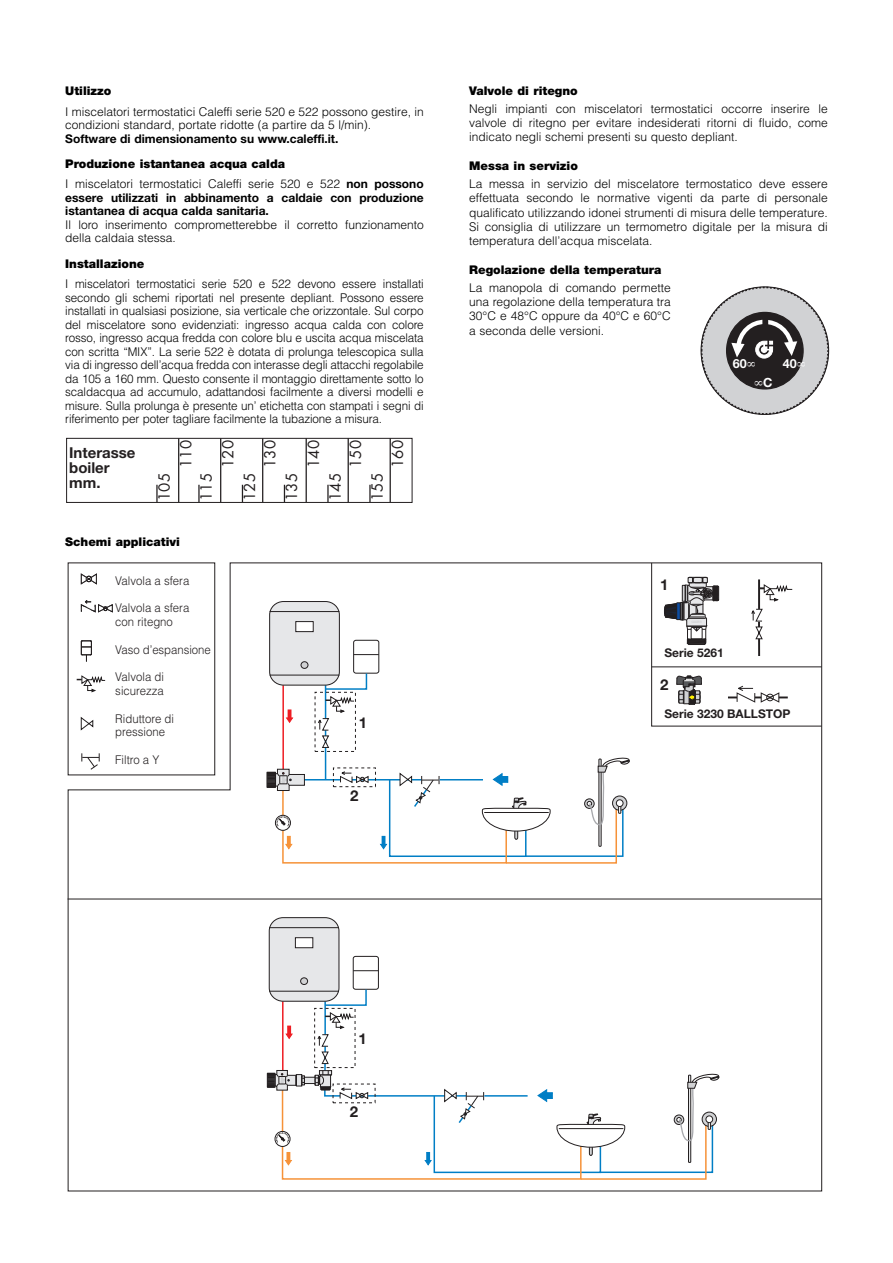
<style>
.page{position:relative;width:893px;height:1263px;background:#fff}
.page>*{position:absolute;margin:0;border:0;box-sizing:border-box;transform-origin:0 0}
.t1{font:15px "Futura";color:#231f20}
.t2{font:700 15px/15px "Helvetica Neue";color:#231f20}
.t3{font:700 12.6px "Helvetica Neue";color:#fff}
.t4{font:300 12px/13.5px "Helvetica";color:#000;text-align:justify}
.t5{font:900 12px "Helvetica Neue";color:#000}
.t6{font:700 12px/13.5px "Helvetica Neue";color:#000}
.t7{font:300 12px/13.8px "Helvetica";color:#231f20;scale:.95 1}
.t8{font:700 12px "Helvetica Neue";color:#231f20}
.s1{font-family:"Helvetica Neue";font-weight:700}
</style>
<div class="page">
<svg style="left:67px;top:562px;width:755px;height:630px"></svg>
<hr style="left:68px;top:898px;width:754px;height:1px;background:#231f20">
<svg style="left:651px;top:562px;width:171px;height:165px"></svg>
<svg style="left:267px;top:756px;width:363px;height:108px"></svg>
<svg style="left:355px;top:654px;width:22px;height:1px"></svg>
<div style="left:353px;top:640px;width:26px;height:33px;border:1px solid #231f20;border-radius:2px"></div>
<svg style="left:317px;top:672px;width:51px;height:76px"></svg>
<svg style="left:81px;top:599px;width:32px;height:14px"></svg>
<svg style="left:80px;top:573px;width:17px;height:12px"></svg>
<svg style="left:80px;top:716px;width:14px;height:14px"></svg>
<svg style="left:77px;top:675px;width:29px;height:18px"></svg>
<svg style="left:80px;top:640px;width:10px;height:7px"></svg>
<div style="left:81px;top:640px;width:11px;height:15px;border:1px solid #231f20"></div>
<svg style="left:80px;top:653px;width:12px;height:8px"></svg>
<svg style="left:81px;top:753px;width:19px;height:17px"></svg>
<svg style="left:355px;top:970px;width:22px;height:1px"></svg>
<div style="left:353px;top:956px;width:26px;height:34px;border:1px solid #231f20;border-radius:2px"></div>
<svg style="left:267px;top:988px;width:452px;height:192px"></svg>
<div style="left:702px;top:287px;width:126px;height:127px;background:#d1d2d4;border-radius:50%"></div>
<div style="left:727px;top:312px;width:76px;height:77px;background:#231f20;border-radius:50%"></div>
<svg style="left:730px;top:312px;width:68px;height:47px"></svg>
<div style="left:66px;top:438px;width:346px;height:65px;border:1px solid #231f20"></div>
<svg style="left:156px;top:485px;width:2px;height:17px"></svg>
<hr style="left:178px;top:438px;width:1px;height:64px;background:#231f20">
<svg style="left:198px;top:485px;width:2px;height:17px"></svg>
<svg style="left:242px;top:485px;width:1px;height:17px"></svg>
<svg style="left:284px;top:485px;width:1px;height:17px"></svg>
<svg style="left:327px;top:485px;width:2px;height:17px"></svg>
<svg style="left:369px;top:485px;width:2px;height:17px"></svg>
<hr style="left:220px;top:438px;width:1px;height:64px;background:#231f20">
<hr style="left:262px;top:438px;width:1px;height:64px;background:#231f20">
<hr style="left:306px;top:438px;width:1px;height:64px;background:#231f20">
<hr style="left:348px;top:438px;width:1px;height:64px;background:#231f20">
<hr style="left:390px;top:438px;width:1px;height:64px;background:#231f20">
<p class="t5" style="left:65px;top:87px;width:48px">Utilizzo</p>
<p class="t4" style="left:65px;top:105px;width:360px">I miscelatori termostatici Caleffi serie 520 e 522 possono gestire, in condizioni standard, portate ridotte (a partire da 5 l/min).</p>
<p class="t6" style="left:65px;top:133px;width:275px">Software di dimensionamento su www.caleffi.it.</p>
<p class="t5" style="left:65px;top:159px;width:221px">Produzione istantanea acqua calda</p>
<p class="t4" style="left:65px;top:177px;width:360px">I miscelatori termostatici Caleffi serie 520 e 522 <span class="s1">non possono</span></p>
<p class="t6" style="left:65px;top:192px;width:360px">essere utilizzati in abbinamento a caldaie con produzione istantanea di acqua calda sanitaria.</p>
<p class="t4" style="left:65px;top:218px;width:360px">Il loro inserimento comprometterebbe il corretto funzionamento della caldaia stessa.</p>
<p class="t5" style="left:65px;top:259px;width:81px">Installazione</p>
<p class="t4" style="left:65px;top:277px;width:360px">I miscelatori termostatici serie 520 e 522 devono essere installati secondo gli schemi riportati nel presente depliant. Possono essere installati in qualsiasi posizione, sia verticale che orizzontale. Sul corpo del miscelatore sono evidenziati: ingresso acqua calda con colore rosso, ingresso acqua fredda con colore blu e uscita acqua miscelata con scritta “MIX”. La serie 522 è dotata di prolunga telescopica sulla via di ingresso dell’acqua fredda con interasse degli attacchi regolabile da 105 a 160 mm. Questo consente il montaggio direttamente sotto lo scaldacqua ad accumulo, adattandosi facilmente a diversi modelli e misure. Sulla prolunga è presente un’ etichetta con stampati i segni di riferimento per poter tagliare facilmente la tubazione a misura.</p>
<p class="t2" style="left:69px;top:446px;width:68px">Interasse boiler mm.</p>
<p class="t1" style="left:157px;top:501px;width:29px;rotate:-90deg">105</p>
<p class="t1" style="left:179px;top:468px;width:29px;rotate:-90deg">110</p>
<p class="t1" style="left:221px;top:468px;width:29px;rotate:-90deg">120</p>
<p class="t1" style="left:263px;top:468px;width:29px;rotate:-90deg">130</p>
<p class="t1" style="left:307px;top:468px;width:29px;rotate:-90deg">140</p>
<p class="t1" style="left:349px;top:468px;width:29px;rotate:-90deg">150</p>
<p class="t1" style="left:391px;top:468px;width:29px;rotate:-90deg">160</p>
<p class="t1" style="left:199px;top:501px;width:29px;rotate:-90deg">115</p>
<p class="t1" style="left:243px;top:501px;width:29px;rotate:-90deg">125</p>
<p class="t1" style="left:285px;top:501px;width:29px;rotate:-90deg">135</p>
<p class="t1" style="left:328px;top:501px;width:29px;rotate:-90deg">145</p>
<p class="t1" style="left:370px;top:501px;width:29px;rotate:-90deg">155</p>
<p class="t5" style="left:65px;top:537px;width:116px">Schemi applicativi</p>
<p class="t7" style="left:115px;top:574px;width:80px">Valvola a sfera</p>
<p class="t7" style="left:115px;top:601px;width:80px">Valvola a sfera con ritegno</p>
<p class="t7" style="left:115px;top:643px;width:102px">Vaso d’espansione</p>
<p class="t7" style="left:115px;top:670px;width:53px">Valvola di sicurezza</p>
<p class="t7" style="left:115px;top:712px;width:63px">Riduttore di pressione</p>
<p class="t7" style="left:115px;top:753px;width:48px">Filtro a Y</p>
<p class="t2" style="left:359px;top:717px;width:10px">1</p>
<p class="t2" style="left:350px;top:789px;width:10px">2</p>
<p class="t5" style="left:469px;top:87px;width:110px">Valvole di ritegno</p>
<p class="t4" style="left:469px;top:101px;width:360px;line-height:14.4px">Negli impianti con miscelatori termostatici occorre inserire le valvole di ritegno per evitare indesiderati ritorni di fluido, come indicato negli schemi presenti su questo depliant.</p>
<p class="t5" style="left:469px;top:162px;width:110px">Messa in servizio</p>
<p class="t4" style="left:469px;top:176px;width:360px;line-height:14.4px">La messa in servizio del miscelatore termostatico deve essere effettuata secondo le normative vigenti da parte di personale qualificato utilizzando idonei strumenti di misura delle temperature.<br>Si consiglia di utilizzare un termometro digitale per la misura di temperatura dell’acqua miscelata.</p>
<p class="t5" style="left:469px;top:266px;width:194px">Regolazione della temperatura</p>
<p class="t4" style="left:469px;top:280px;width:203px;line-height:14.4px">La manopola di comando permette una regolazione della temperatura tra 30°C e 48°C oppure da 40°C e 60°C a seconda delle versioni.</p>
<p class="t3" style="left:733px;top:359px;width:24px">60∞</p>
<p class="t3" style="left:783px;top:359px;width:24px">40∞</p>
<p class="t3" style="left:754px;top:378px;width:20px">∞C</p>
<p class="t2" style="left:660px;top:578px;width:10px">1</p>
<p class="t8" style="left:664px;top:648px;width:61px">Serie 5261</p>
<p class="t2" style="left:660px;top:679px;width:10px">2</p>
<p class="t8" style="left:664px;top:709px;width:128px">Serie 3230 BALLSTOP</p>
<p class="t2" style="left:359px;top:1033px;width:10px">1</p>
<p class="t2" style="left:350px;top:1105px;width:10px">2</p>
</div>
